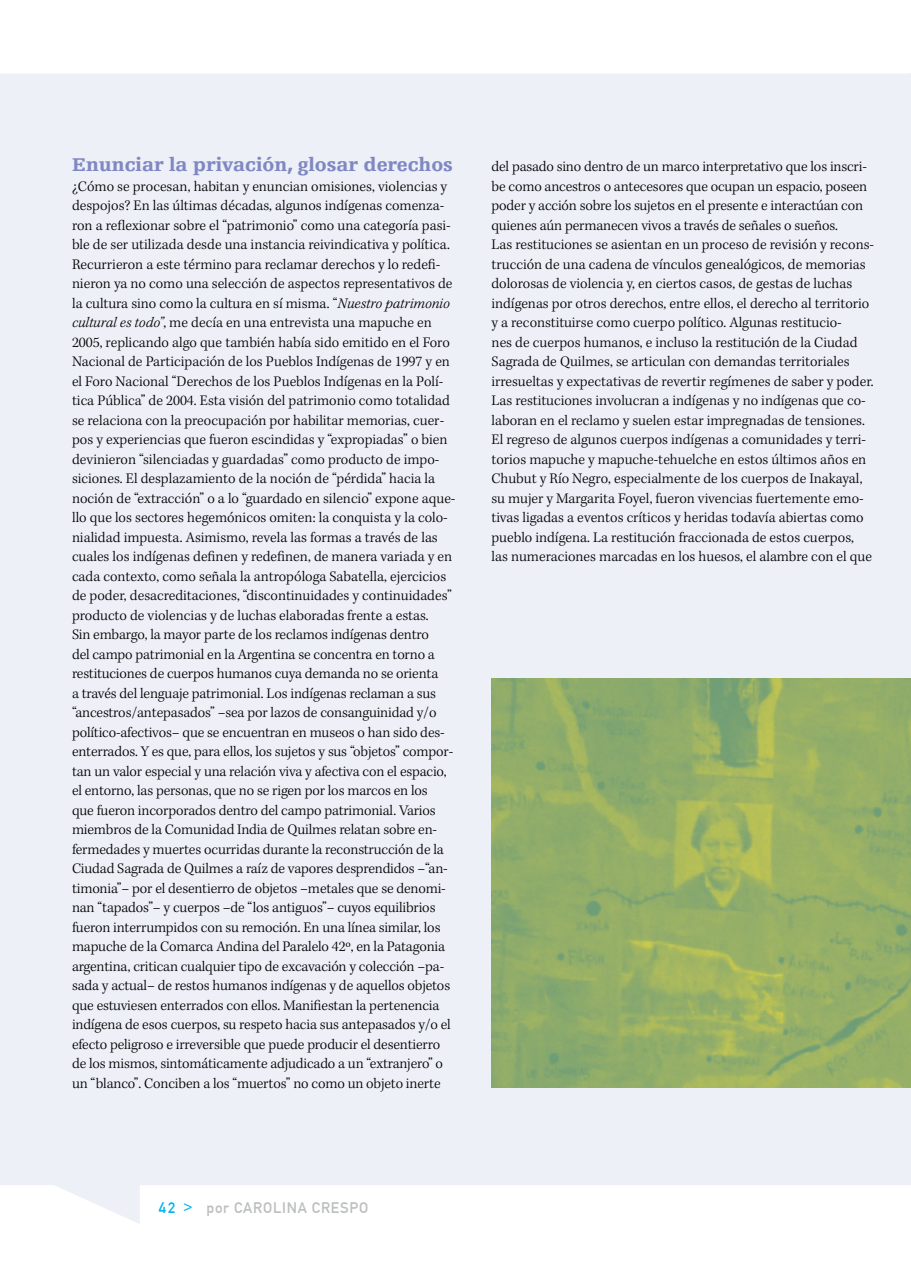
<style>
.page{position:relative;width:911px;height:1263px;background:#fff}
.page>*{position:absolute;margin:0;border:0;box-sizing:border-box;transform-origin:0 0}
.t1{font:900 19.5px "Egyptienne F";color:#8088c2}
.t2{font:300 15px/19.5px "Kepler Std";letter-spacing:-.005em;color:#000}
.t3{font:15px "DIN1451 Mittelschrift";letter-spacing:.05em;color:#bcbec0}
.s1{font-style:italic}
.s2{color:#00b3f0}
</style>
<div class="page">
<div style="left:0;top:73px;width:911px;height:1151px;background:#eef0f8"></div>
<img style="left:491px;top:678px;width:420px;height:410px">
<h1 class="t1" style="left:72px;top:154px;width:383px">Enunciar la privación, glosar derechos</h1>
<p class="t2" style="left:72px;top:177px;width:385px">¿Cómo se procesan, habitan y enuncian omisiones, violencias y despojos? En las últimas décadas, algunos indígenas comenza&shy;ron a reflexionar sobre el “patrimonio” como una categoría pasi&shy;ble de ser utilizada desde una instancia reivindicativa y política.<br>Recurrieron a este término para reclamar derechos y lo redefi&shy;nieron ya no como una selección de aspectos representativos de la cultura sino como la cultura en sí misma. “<span class="s1">Nuestro patrimonio cultural es todo”</span>, me decía en una entrevista una mapuche en 2005, replicando algo que también había sido emitido en el Foro Nacional de Participación de los Pueblos Indígenas de 1997 y en el Foro Nacional “Derechos de los Pueblos Indígenas en la Polí&shy;tica Pública” de 2004. Esta visión del patrimonio como totalidad se relaciona con la preocupación por habilitar memorias, cuer&shy;pos y experiencias que fueron escindidas y “expropiadas” o bien devinieron “silenciadas y guardadas” como producto de impo&shy;siciones. El desplazamiento de la noción de “pérdida” hacia la noción de “extracción” o a lo “guardado en silencio” expone aque&shy;llo que los sectores hegemónicos omiten: la conquista y la colo&shy;nialidad impuesta. Asimismo, revela las formas a través de las cuales los indígenas definen y redefinen, de manera variada y en cada contexto, como señala la antropóloga Sabatella, ejercicios de poder, desacreditaciones, “discontinuidades y continuidades” producto de violencias y de luchas elaboradas frente a estas.<br>Sin embargo, la mayor parte de los reclamos indígenas dentro<br>del campo patrimonial en la Argentina se concentra en torno a restituciones de cuerpos humanos cuya demanda no se orienta<br>a través del lenguaje patrimonial. Los indígenas reclaman a sus “ancestros/antepasados” –sea por lazos de consanguinidad y/o político-afectivos– que se encuentran en museos o han sido des&shy;enterrados. Y es que, para ellos, los sujetos y sus “objetos” compor&shy;tan un valor especial y una relación viva y afectiva con el espacio, el entorno, las personas, que no se rigen por los marcos en los<br>que fueron incorporados dentro del campo patrimonial. Varios miembros de la Comunidad India de Quilmes relatan sobre en&shy;fermedades y muertes ocurridas durante la reconstrucción de la Ciudad Sagrada de Quilmes a raíz de vapores desprendidos –“an&shy;timonia”– por el desentierro de objetos –metales que se denomi&shy;nan “tapados”– y cuerpos –de “los antiguos”– cuyos equilibrios fueron interrumpidos con su remoción. En una línea similar, los mapuche de la Comarca Andina del Paralelo 42º, en la Patagonia argentina, critican cualquier tipo de excavación y colección –pa&shy;sada y actual– de restos humanos indígenas y de aquellos objetos que estuviesen enterrados con ellos. Manifiestan la pertenencia indígena de esos cuerpos, su respeto hacia sus antepasados y/o el efecto peligroso e irreversible que puede producir el desentierro de los mismos, sintomáticamente adjudicado a un “extranjero” o un “blanco”. Conciben a los “muertos” no como un objeto inerte</p>
<p class="t2" style="left:491px;top:157px;width:384px">del pasado sino dentro de un marco interpretativo que los inscri&shy;be como ancestros o antecesores que ocupan un espacio, poseen poder y acción sobre los sujetos en el presente e interactúan con quienes aún permanecen vivos a través de señales o sueños.<br>Las restituciones se asientan en un proceso de revisión y recons&shy;trucción de una cadena de vínculos genealógicos, de memorias dolorosas de violencia y, en ciertos casos, de gestas de luchas indígenas por otros derechos, entre ellos, el derecho al territorio y a reconstituirse como cuerpo político. Algunas restitucio-<br>nes de cuerpos humanos, e incluso la restitución de la Ciudad Sagrada de Quilmes, se articulan con demandas territoriales irresueltas y expectativas de revertir regímenes de saber y poder.<br>Las restituciones involucran a indígenas y no indígenas que co&shy;laboran en el reclamo y suelen estar impregnadas de tensiones.<br>El regreso de algunos cuerpos indígenas a comunidades y terri&shy;torios mapuche y mapuche-tehuelche en estos últimos años en Chubut y Río Negro, especialmente de los cuerpos de Inakayal, su mujer y Margarita Foyel, fueron vivencias fuertemente emo&shy;tivas ligadas a eventos críticos y heridas todavía abiertas como pueblo indígena. La restitución fraccionada de estos cuerpos, las numeraciones marcadas en los huesos, el alambre con el que</p>
<p class="t3" style="left:159px;top:1199px;width:211px"><span class="s2">42 &gt;</span> POR CAROLINA CRESPO</p>
</div>
